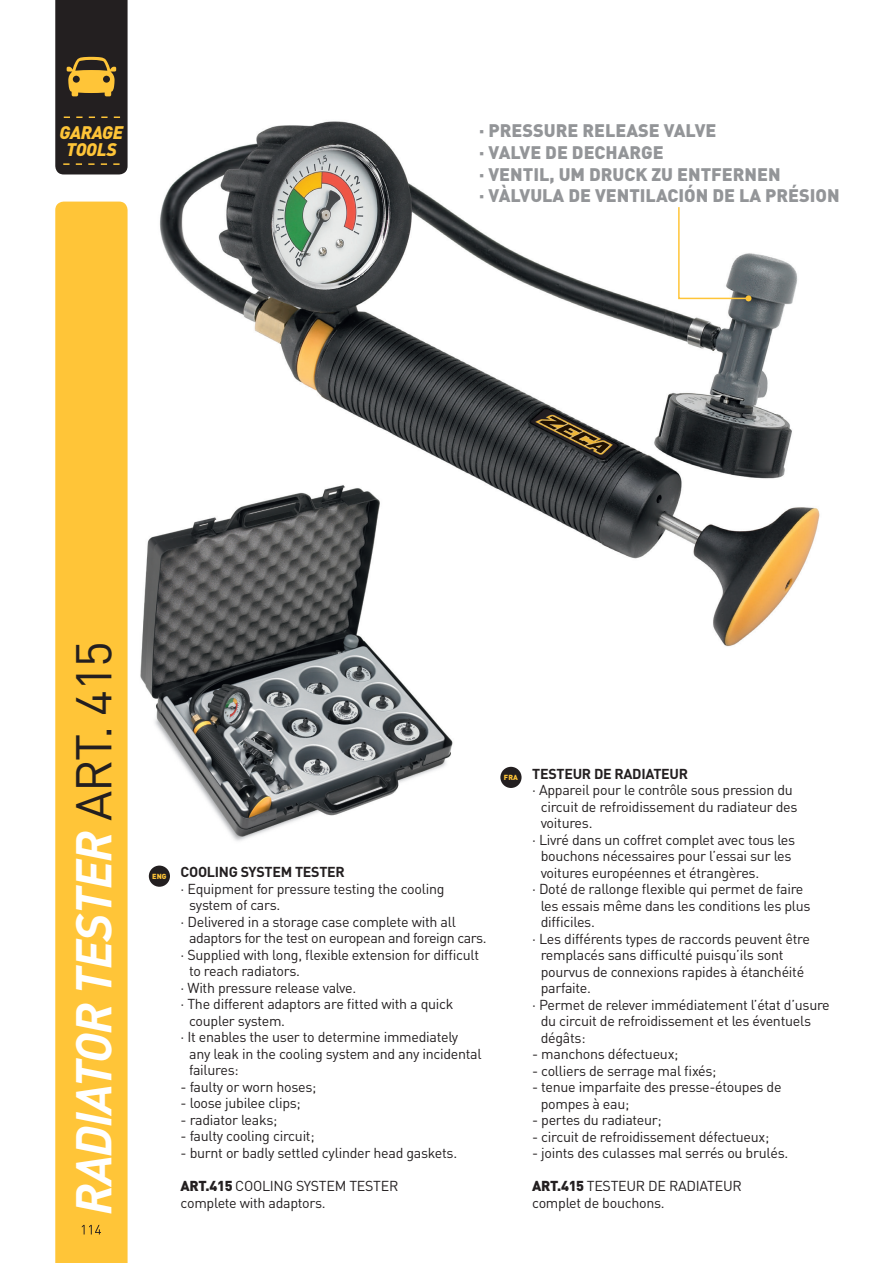
<style>
.page{position:relative;width:893px;height:1263px;background:#fff}
.page>*{position:absolute;margin:0;border:0;box-sizing:border-box;transform-origin:0 0}
.t1{font:italic 700 49.5px "DIN";color:#fff}
.t2{font:900 18px/21.6px "DIN";color:#939598}
.t3{font:italic 900 18px/16.5px "DIN";letter-spacing:-.02em;color:#ffc538;text-align:center}
.t4{font:14.25px/16.5px "DIN";letter-spacing:-.02em;color:#231f20}
.t5{font:700 14.25px "DIN";letter-spacing:-.02em;color:#231f20}
.t6{font:900 7.35px "DIN";letter-spacing:.01em;color:#ffc538}
.s1{font-weight:400;font-style:normal;color:#231f20}
.s2{font-weight:900}
</style>
<div class="page">
<div style="left:55px;top:202px;width:73px;height:1061px;background:#ffc538"></div>
<img style="left:159px;top:121px;width:661px;height:526px">
<svg style="left:677px;top:206px;width:74px;height:95px"></svg>
<div style="left:149px;top:865px;width:21px;height:22px;background:#231f20;border-radius:50%"></div>
<div style="left:500px;top:767px;width:22px;height:21px;background:#231f20;border-radius:50%"></div>
<img style="left:140px;top:483px;width:314px;height:358px">
<svg style="left:55px;top:0;width:73px;height:174px;background:#3b3124"></svg>
<svg style="left:82px;top:1225px;width:19px;height:9px"></svg>
<p class="t3" style="left:59px;top:123px;width:65px">GARAGE<br>TOOLS</p>
<p class="t2" style="left:479px;top:119px;width:362px">· PRESSURE RELEASE VALVE<br>· VALVE DE DECHARGE<br>· VENTIL, UM DRUCK ZU ENTFERNEN<br>· VÀLVULA DE VENTILACIÓN DE LA PRÉSION</p>
<h1 class="t1" style="left:62px;top:1215px;width:576px;rotate:-90deg">RADIATOR TESTER <span class="s1">ART. 415</span></h1>
<p class="t6" style="left:152px;top:871px;width:16px">ENG</p>
<p class="t5" style="left:181px;top:863px;width:166px">COOLING SYSTEM TESTER</p>
<p class="t4" style="left:181px;top:880px;width:265px">· Equipment for pressure testing the cooling</p>
<p class="t4" style="left:189px;top:897px;width:93px">system of cars.</p>
<p class="t4" style="left:181px;top:913px;width:277px">· Delivered in a storage case complete with all</p>
<p class="t4" style="left:189px;top:930px;width:299px">adaptors for the test on european and foreign cars.</p>
<p class="t4" style="left:181px;top:946px;width:300px">· Supplied with long, flexible extension for difficult</p>
<p class="t4" style="left:189px;top:963px;width:112px">to reach radiators.</p>
<p class="t4" style="left:181px;top:979px;width:177px">· With pressure release valve.</p>
<p class="t4" style="left:181px;top:996px;width:274px">· The different adaptors are fitted with a quick</p>
<p class="t4" style="left:189px;top:1012px;width:97px">coupler system.</p>
<p class="t4" style="left:181px;top:1029px;width:279px">· It enables the user to determine immediately</p>
<p class="t4" style="left:189px;top:1045px;width:294px">any leak in the cooling system and any incidental</p>
<p class="t4" style="left:189px;top:1062px;width:51px">failures:</p>
<p class="t4" style="left:181px;top:1078px;width:137px">- faulty or worn hoses;</p>
<p class="t4" style="left:181px;top:1095px;width:122px">- loose jubilee clips;</p>
<p class="t4" style="left:181px;top:1111px;width:98px">- radiator leaks;</p>
<p class="t4" style="left:181px;top:1128px;width:136px">- faulty cooling circuit;</p>
<p class="t4" style="left:181px;top:1144px;width:278px">- burnt or badly settled cylinder head gaskets.</p>
<p class="t4" style="left:181px;top:1177px;width:219px"><span class="s2">ART.415</span> COOLING SYSTEM TESTER complete with adaptors.</p>
<p class="t6" style="left:504px;top:773px;width:16px">FRA</p>
<p class="t5" style="left:532px;top:764px;width:157px">TESTEUR DE RADIATEUR</p>
<p class="t4" style="left:532px;top:781px;width:262px">· Appareil pour le contrôle sous pression du</p>
<p class="t4" style="left:541px;top:798px;width:258px">circuit de refroidissement du radiateur des</p>
<p class="t4" style="left:541px;top:814px;width:53px">voitures.</p>
<p class="t4" style="left:532px;top:831px;width:265px">· Livré dans un coffret complet avec tous les</p>
<p class="t4" style="left:541px;top:847px;width:252px">bouchons nécessaires pour l’essai sur les</p>
<p class="t4" style="left:541px;top:864px;width:220px">voitures européennes et étrangères.</p>
<p class="t4" style="left:532px;top:880px;width:273px">· Doté de rallonge flexible qui permet de faire</p>
<p class="t4" style="left:541px;top:897px;width:271px">les essais même dans les conditions les plus</p>
<p class="t4" style="left:541px;top:913px;width:56px">difficiles.</p>
<p class="t4" style="left:532px;top:930px;width:279px">· Les différents types de raccords peuvent être</p>
<p class="t4" style="left:541px;top:946px;width:244px">remplacés sans difficulté puisqu’ils sont</p>
<p class="t4" style="left:541px;top:963px;width:265px">pourvus de connexions rapides à étanchéité</p>
<p class="t4" style="left:541px;top:979px;width:52px">parfaite.</p>
<p class="t4" style="left:532px;top:996px;width:299px">· Permet de relever immédiatement l’état d’usure</p>
<p class="t4" style="left:541px;top:1012px;width:272px">du circuit de refroidissement et les éventuels</p>
<p class="t4" style="left:541px;top:1029px;width:46px">dégâts:</p>
<p class="t4" style="left:532px;top:1045px;width:148px">- manchons défectueux;</p>
<p class="t4" style="left:532px;top:1062px;width:186px">- colliers de serrage mal fixés;</p>
<p class="t4" style="left:541px;top:1078px;width:242px;text-indent:-9px">- tenue imparfaite des presse-étoupes de pompes à eau;</p>
<p class="t4" style="left:532px;top:1111px;width:131px">- pertes du radiateur;</p>
<p class="t4" style="left:532px;top:1128px;width:239px">- circuit de refroidissement défectueux;</p>
<p class="t4" style="left:532px;top:1144px;width:258px">- joints des culasses mal serrés ou brulés.</p>
<p class="t4" style="left:532px;top:1177px;width:211px"><span class="s2">ART.415</span> TESTEUR DE RADIATEUR complet de bouchons.</p>
</div>
